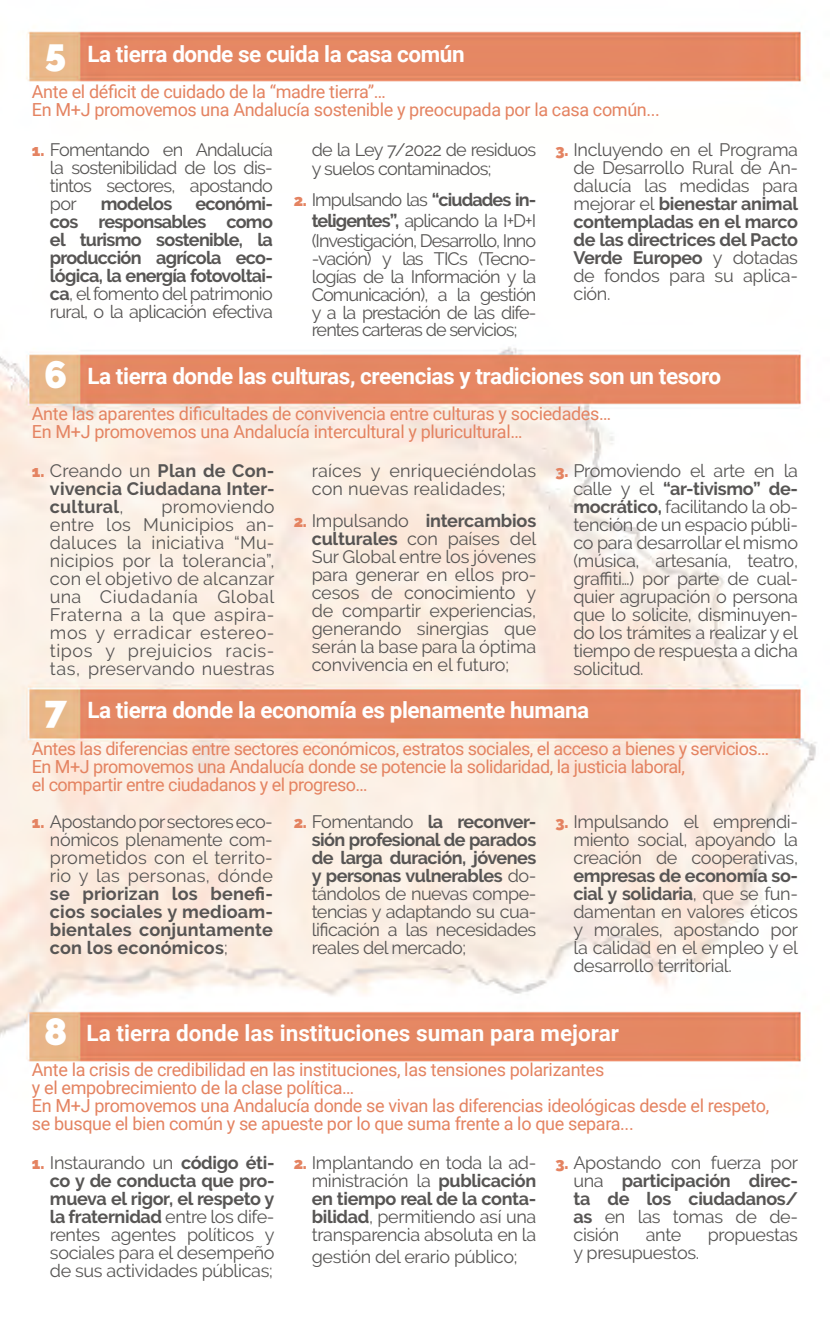
<style>
.page{position:relative;width:830px;height:1340px;background:#fff}
.page>*{position:absolute;margin:0;border:0;box-sizing:border-box;transform-origin:0 0}
.t1{font:900 38.02px "Raleway";color:#fff}
.t2{font:700 22.5px "Roboto";letter-spacing:-.02em;color:#fff}
.t3{font:700 22.5px "Roboto";color:#fff}
.t4{font:18px/18px "Raleway";letter-spacing:-.02em;color:#575554;text-align:justify}
.t5{font:18px/18px "Roboto";letter-spacing:-.02em;color:#e48361}
.t6{font:700 18px/18px "Raleway";letter-spacing:-.04em;color:#575554;text-align:justify}
.t7{font:18px/18.9px "Raleway";letter-spacing:-.04em;color:#575554}
.t8{font:18px/18px "Raleway";letter-spacing:.01em;color:#575554}
.s1{font-weight:900;font-size:15.75px;color:#e48361}
.s2{font-weight:400}
.s3{font-weight:700}
</style>
<div class="page">
<img style="left:0;top:31px;width:817px;height:1031px">
<p class="t1" style="left:45px;top:31px;width:23px">5</p>
<p class="t2" style="left:87px;top:38px;width:378px">La tierra donde se cuida la casa común</p>
<p class="t5" style="left:32px;top:81px;width:355px">Ante el déficit de cuidado de la “madre tierra”…</p>
<p class="t5" style="left:32px;top:99px;width:629px">En M+J promovemos una Andalucía sostenible y preocupada por la casa común...</p>
<p class="t4" style="left:50px;top:140px;width:224px;text-indent:-18px"><span class="s1">1.</span> Fomentando en Andalucía la sostenibilidad de los dis&shy;tintos sectores, apostando por</p>
<p class="t6" style="left:50px;top:194px;width:224px;text-indent:145px">económi&shy;cos responsables como el turismo sostenible, la producción agrícola eco&shy;lógica, la energía fotovoltai&shy;ca<span class="s2">, el fomento del patrimonio rural, o la aplicación efectiva</span></p>
<p class="t6" style="left:101px;top:194px;width:73px">modelos</p>
<p class="t7" style="left:311px;top:140px;width:226px">de la Ley 7/2022 de residuos y suelos contaminados;</p>
<p class="t4" style="left:311px;top:190px;width:226px;line-height:20.2px;text-indent:-18px"><span class="s1">2.</span> Impulsando las <span class="s3">“ciudades in&shy;teligentes”,</span> aplicando la I+D+I (Investigación, Desarrollo, Inno</p>
<p class="t4" style="left:311px;top:250px;width:226px">-vación) y las TICs (Tecno&shy;logías de la Información y la Comunicación), a la gestión y a la prestación de las dife&shy;rentes carteras de servicios;</p>
<p class="t4" style="left:573px;top:140px;width:226px;text-indent:-18px"><span class="s1">3.</span> Incluyendo en el Programa de Desarrollo Rural de An&shy;dalucía las medidas para mejorar el <span class="s3">bienestar animal contempladas en el marco de las directrices del Pacto Verde Europeo</span> y dotadas de fondos para su aplica&shy;ción.</p>
<p class="t1" style="left:44px;top:353px;width:25px">6</p>
<p class="t2" style="left:87px;top:360px;width:635px">La tierra donde las culturas, creencias y tradiciones son un tesoro</p>
<p class="t5" style="left:32px;top:403px;width:580px">Ante las aparentes dificultades de convivencia entre culturas y sociedades…</p>
<p class="t5" style="left:32px;top:421px;width:492px">En M+J promovemos una Andalucía intercultural y pluricultural…</p>
<p class="t6" style="left:50px;top:462px;width:226px;text-indent:-18px"><span class="s1">1.</span> <span class="s2">Creando un</span> Plan de Con&shy;vivencia Ciudadana Inter&shy;cultural<span class="s2">,</span></p>
<p class="t4" style="left:50px;top:498px;width:226px;text-indent:112px">promoviendo entre los Municipios an&shy;daluces la iniciativa “Mu&shy;nicipios por la tolerancia”, con el objetivo de alcanzar una Ciudadanía Global Fraterna a la que aspira&shy;mos y erradicar estereo&shy;tipos y prejuicios racis&shy;tas, preservando nuestras</p>
<p class="t8" style="left:311px;top:462px;width:226px">raíces y enriqueciéndolas con nuevas realidades;</p>
<p class="t4" style="left:311px;top:511px;width:226px;text-indent:-18px"><span class="s1">2.</span> Impulsando <span class="s3">intercambios culturales</span> con países del Sur Global entre los jóvenes para generar en ellos pro&shy;cesos de conocimiento y de compartir experiencias, generando sinergias que serán la base para la óptima convivencia en el futuro;</p>
<p class="t4" style="left:573px;top:462px;width:226px;text-indent:-18px"><span class="s1">3.</span> Promoviendo el arte en la calle y el <span class="s3">“ar-tivismo” de&shy;mocrático,</span> facilitando la ob&shy;tención de un espacio públi&shy;co para desarrollar el mismo (música, artesanía, teatro, graffiti…) por parte de cual&shy;quier agrupación o persona que lo solicite, disminuyen&shy;do los trámites a realizar y el tiempo de respuesta a dicha solicitud.</p>
<p class="t1" style="left:44px;top:687px;width:24px">7</p>
<p class="t2" style="left:87px;top:694px;width:503px">La tierra donde la economía es plenamente humana</p>
<p class="t5" style="left:32px;top:738px;width:738px">Antes las diferencias entre sectores económicos, estratos sociales, el acceso a bienes y servicios…</p>
<p class="t5" style="left:32px;top:756px;width:654px">En M+J promovemos una Andalucía donde se potencie la solidaridad, la justicia laboral, el compartir entre ciudadanos y el progreso…</p>
<p class="t4" style="left:50px;top:812px;width:224px;text-indent:-18px"><span class="s1">1.</span> Apostando por sectores eco&shy;nómicos plenamente com&shy;prometidos con el territo&shy;rio y las personas, dónde <span class="s3">se priorizan los benefi&shy;cios sociales y medioam&shy;bientales conjuntamente con los económicos</span>;</p>
<p class="t4" style="left:311px;top:812px;width:226px;text-indent:-18px"><span class="s1">2.</span> Fomentando <span class="s3">la reconver&shy;sión profesional de parados de larga duración, jóvenes y personas vulnerables</span> do&shy;tándolos de nuevas compe&shy;tencias y adaptando su cua&shy;lificación a las necesidades reales del mercado;</p>
<p class="t4" style="left:573px;top:812px;width:226px;text-indent:-18px"><span class="s1">3.</span> Impulsando el emprendi&shy;miento social, apoyando la creación de cooperativas, <span class="s3">empresas de economía so&shy;cial y solidaria</span>, que se fun&shy;damentan en valores éticos y morales, apostando por la calidad en el empleo y el desarrollo territorial.</p>
<p class="t1" style="left:44px;top:1009px;width:25px">8</p>
<p class="t3" style="left:87px;top:1016px;width:533px">La tierra donde las instituciones suman para mejorar</p>
<p class="t5" style="left:32px;top:1060px;width:573px">Ante la crisis de credibilidad en las instituciones, las tensiones polarizantes y el empobrecimiento de la clase política…</p>
<p class="t5" style="left:32px;top:1096px;width:738px">En M+J promovemos una Andalucía donde se vivan las diferencias ideológicas desde el respeto, se busque el bien común y se apueste por lo que suma frente a lo que separa...</p>
<p class="t4" style="left:50px;top:1153px;width:226px;text-indent:-18px"><span class="s1">1.</span> Instaurando un <span class="s3">código éti&shy;co y de conducta que pro&shy;mueva el rigor, el respeto y la fraternidad</span> entre los dife&shy;rentes agentes políticos y sociales para el desempeño de sus actividades públicas;</p>
<p class="t4" style="left:311px;top:1153px;width:226px;text-indent:-18px"><span class="s1">2.</span> Implantando en toda la ad&shy;ministración la <span class="s3">publicación en tiempo real de la conta&shy;bilidad</span>, permitiendo así una transparencia absoluta en la</p>
<p class="t4" style="left:311px;top:1247px;width:207px">gestión del erario público;</p>
<p class="t4" style="left:573px;top:1153px;width:226px;text-indent:-18px"><span class="s1">3.</span> Apostando con fuerza por una <span class="s3">participación direc&shy;ta de los ciudadanos/ as</span> en las tomas de de&shy;cisión</p>
<p class="t4" style="left:645px;top:1225px;width:37px">ante</p>
<p class="t4" style="left:707px;top:1225px;width:92px">propuestas</p>
<p class="t4" style="left:573px;top:1243px;width:127px">y presupuestos.</p>
</div>
